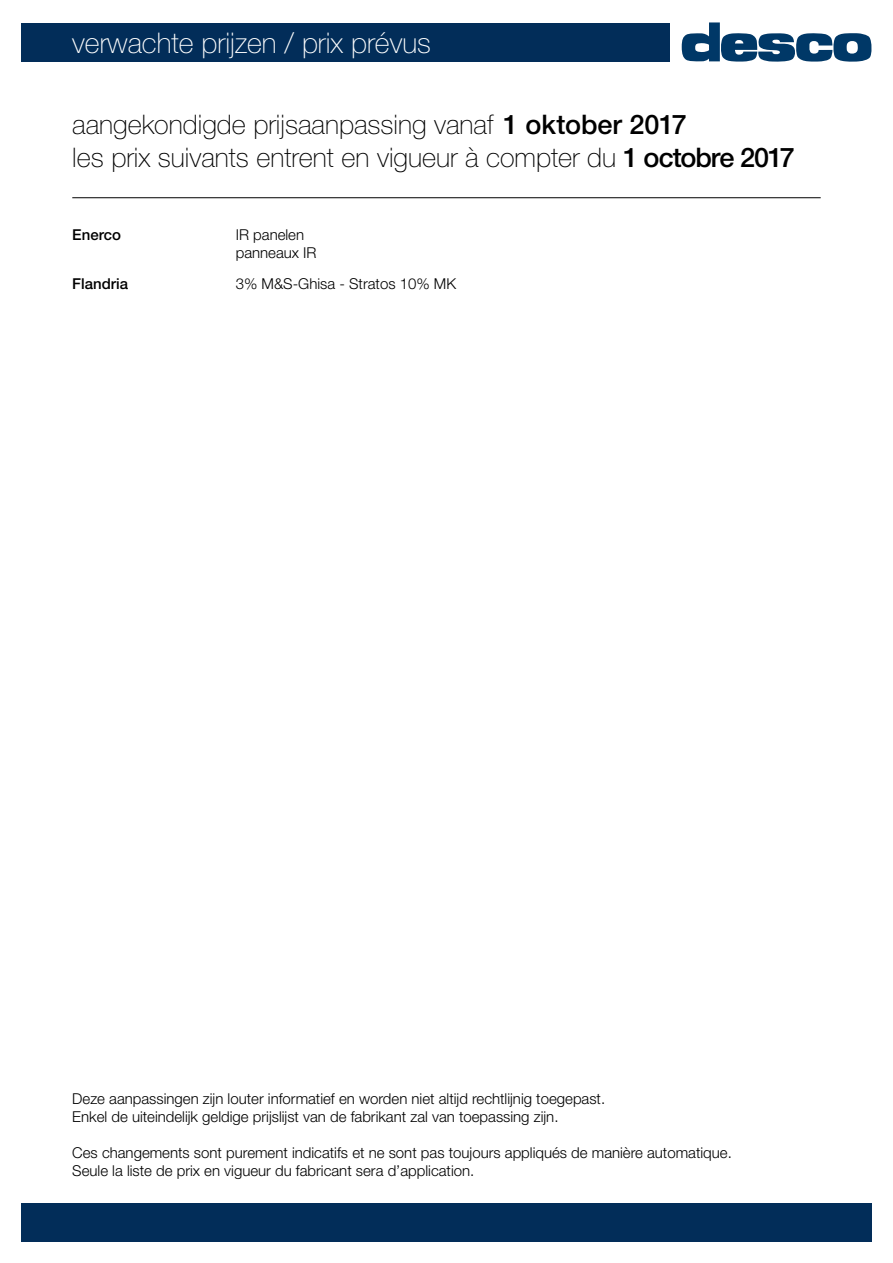
<style>
.page{position:relative;width:893px;height:1263px;background:#fff}
.page>*{position:absolute;margin:0;border:0;box-sizing:border-box;transform-origin:0 0}
.t1{font:100 28.5px "Helvetica Neue LT Std";color:#fff}
.t2{font:100 27px/32.4px "Helvetica Neue LT Std";color:#000}
.t3{font:300 15px/18px "Helvetica Neue LT Std";color:#000}
.t4{font:500 15px "Helvetica Neue LT Std";color:#000}
.s1{font-weight:500}
</style>
<div class="page">
<div style="left:21px;top:23px;width:648px;height:39px;background:#022d59"></div>
<svg style="left:682px;top:22px;width:189px;height:40px"></svg>
<div style="left:22px;top:1203px;width:850px;height:39px;background:#022d59"></div>
<hr style="left:72px;top:197px;width:749px;height:1px;background:#000">
<h1 class="t1" style="left:72px;top:26px;width:360px">verwachte prijzen / prix prévus</h1>
<h2 class="t2" style="left:72px;top:108px;width:724px">aangekondigde prijsaanpassing vanaf <span class="s1">1 oktober 2017<br></span>les prix suivants entrent en vigueur à compter du <span class="s1">1 octobre 2017</span></h2>
<p class="t4" style="left:72px;top:226px;width:50px">Enerco</p>
<p class="t3" style="left:236px;top:226px;width:82px">IR panelen panneaux IR</p>
<p class="t4" style="left:72px;top:275px;width:57px">Flandria</p>
<p class="t3" style="left:236px;top:274px;width:222px">3% M&amp;S-Ghisa - Stratos 10% MK</p>
<p class="t3" style="left:72px;top:1089px;width:534px">Deze aanpassingen zijn louter informatief en worden niet altijd rechtlijnig toegepast.<br>Enkel de uiteindelijk geldige prijslijst van de fabrikant zal van toepassing zijn.</p>
<p class="t3" style="left:72px;top:1143px;width:661px">Ces changements sont purement indicatifs et ne sont pas toujours appliqués de manière automatique.<br>Seule la liste de prix en vigueur du fabricant sera d’application.</p>
</div>
